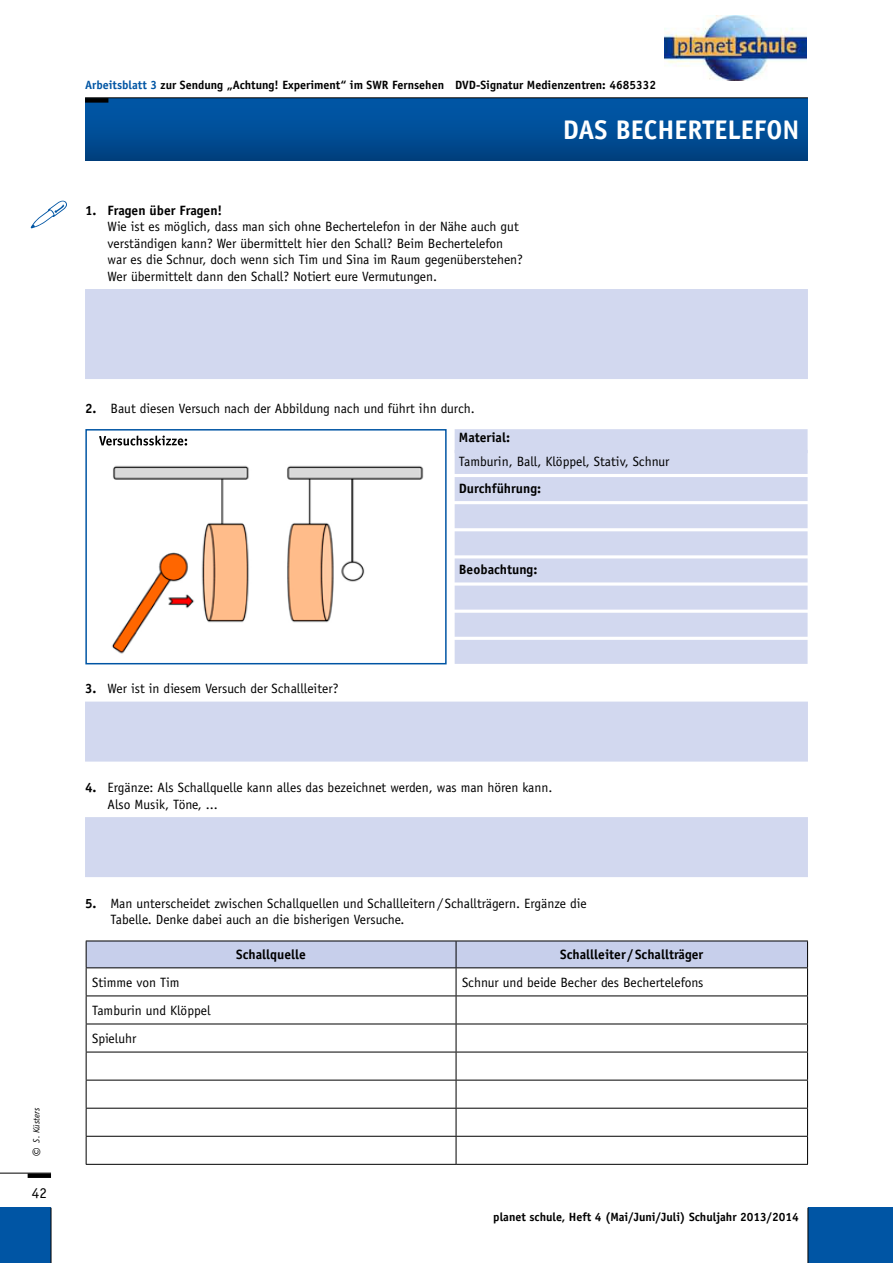
<style>
.page{position:relative;width:893px;height:1263px;background:#fff}
.page>*{position:absolute;margin:0;border:0;box-sizing:border-box;transform-origin:0 0}
.t1{font:700 27px "Officina Sans Std";color:#fff}
.t2{font:15px "Officina Sans Std";color:#000}
.t3{font:13.5px/16.5px "Officina Sans Std";color:#000}
.t4{font:700 13.5px "Officina Sans Std";color:#000}
.t5{font:700 12px "Officina Sans Std";color:#000}
.t6{font:italic 9px "Officina Sans Std";color:#000}
.s1{color:#0055a4}
.s2{font-weight:700}
.s3{font-size:16.5px}
</style>
<div class="page">
<div style="left:85px;top:99px;width:723px;height:62px;background:linear-gradient(to bottom,#0059ab,#004281)"></div>
<hr style="left:85px;top:97px;width:723px;height:1px;background:#000">
<div style="left:808px;top:1208px;width:85px;height:55px;background:#0055a4"></div>
<hr style="left:807px;top:1208px;width:1px;height:55px;background:#000">
<hr style="left:0;top:1173px;width:51px;height:1px;background:#000">
<div style="left:28px;top:1173px;width:23px;height:5px;background:#000"></div>
<div style="left:85px;top:98px;width:23px;height:5px;background:#000"></div>
<div style="left:0;top:1208px;width:51px;height:55px;background:#0055a4"></div>
<hr style="left:51px;top:1208px;width:1px;height:55px;background:#000">
<div style="left:85px;top:289px;width:723px;height:90px;background:#d2d8ef"></div>
<div style="left:85px;top:702px;width:723px;height:60px;background:#d2d8ef"></div>
<div style="left:85px;top:817px;width:723px;height:60px;background:#d2d8ef"></div>
<div style="left:85px;top:429px;width:362px;height:235px;border:2px solid #0055a4"></div>
<div style="left:455px;top:429px;width:353px;height:24px;background:#d2d8ef"></div>
<div style="left:455px;top:450px;width:353px;height:24px;background:#d2d8ef"></div>
<div style="left:455px;top:477px;width:353px;height:24px;background:#d2d8ef"></div>
<div style="left:455px;top:504px;width:353px;height:24px;background:#d2d8ef"></div>
<div style="left:455px;top:531px;width:353px;height:24px;background:#d2d8ef"></div>
<div style="left:455px;top:558px;width:353px;height:24px;background:#d2d8ef"></div>
<div style="left:455px;top:586px;width:353px;height:24px;background:#d2d8ef"></div>
<div style="left:455px;top:613px;width:353px;height:24px;background:#d2d8ef"></div>
<div style="left:455px;top:640px;width:353px;height:24px;background:#d2d8ef"></div>
<svg style="left:99px;top:435px;width:88px;height:11px"></svg>
<img style="left:112px;top:465px;width:312px;height:189px">
<hr style="left:86px;top:1164px;width:370px;height:1px;background:#000">
<hr style="left:456px;top:1164px;width:352px;height:1px;background:#000">
<svg style="left:86px;top:941px;width:722px;height:223px"></svg>
<svg style="left:31px;top:201px;width:36px;height:27px"></svg>
<img style="left:665px;top:15px;width:142px;height:66px">
<p class="t5" style="left:85px;top:78px;width:572px"><span class="s1">Arbeitsblatt 3</span> zur Sendung „Achtung! Experiment“ im SWR Fernsehen DVD-Signatur Medienzentren: 4685332</p>
<p class="t4" style="left:85px;top:201px;width:139px">1. Fragen über Fragen!</p>
<p class="t3" style="left:108px;top:218px;width:417px">Wie ist es möglich, dass man sich ohne Bechertelefon in der Nähe auch gut verständigen kann? Wer übermittelt hier den Schall? Beim Bechertelefon war es die Schnur, doch wenn sich Tim und Sina im Raum gegenüberstehen?<br>Wer übermittelt dann den Schall? Notiert eure Vermutungen.</p>
<h1 class="t1" style="left:563px;top:113px;width:238px">DAS BECHERTELEFON</h1>
<p class="t3" style="left:85px;top:400px;width:391px"><span class="s2">2.</span> Baut diesen Versuch nach der Abbildung nach und führt ihn durch.</p>
<p class="t4" style="left:459px;top:429px;width:53px">Material:</p>
<p class="t3" style="left:459px;top:453px;width:212px">Tamburin, Ball, Klöppel, Stativ, Schnur</p>
<p class="t4" style="left:459px;top:480px;width:84px">Durchführung:</p>
<p class="t4" style="left:459px;top:561px;width:80px">Beobachtung:</p>
<p class="t6" style="left:31px;top:1157px;width:50px;rotate:-90deg"><span class="s3">©</span> S. Küsters</p>
<p class="t2" style="left:32px;top:1184px;width:16px">42</p>
<p class="t3" style="left:85px;top:680px;width:255px"><span class="s2">3.</span> Wer ist in diesem Versuch der Schallleiter?</p>
<p class="t3" style="left:108px;top:779px;width:446px;text-indent:-23px"><span class="s2">4.</span> Ergänze: Als Schallquelle kann alles das bezeichnet werden, was man hören kann.<br>Also Musik, Töne, ...</p>
<p class="t3" style="left:111px;top:895px;width:477px;text-indent:-26px"><span class="s2">5.</span> Man unterscheidet zwischen Schallquellen und Schallleitern/ Schallträgern. Ergänze die<br>Tabelle. Denke dabei auch an die bisherigen Versuche.</p>
<p class="t4" style="left:236px;top:946px;width:71px">Schallquelle</p>
<p class="t4" style="left:560px;top:946px;width:145px">Schallleiter / Schallträger</p>
<p class="t3" style="left:92px;top:974px;width:89px">Stimme von Tim</p>
<p class="t3" style="left:462px;top:974px;width:243px">Schnur und beide Becher des Bechertelefons</p>
<p class="t3" style="left:92px;top:996px;width:120px;line-height:28px">Tamburin und Klöppel<br>Spieluhr</p>
<p class="t5" style="left:493px;top:1209px;width:307px">planet schule, Heft 4 (Mai/Juni/Juli) Schuljahr 2013/2014</p>
</div>
